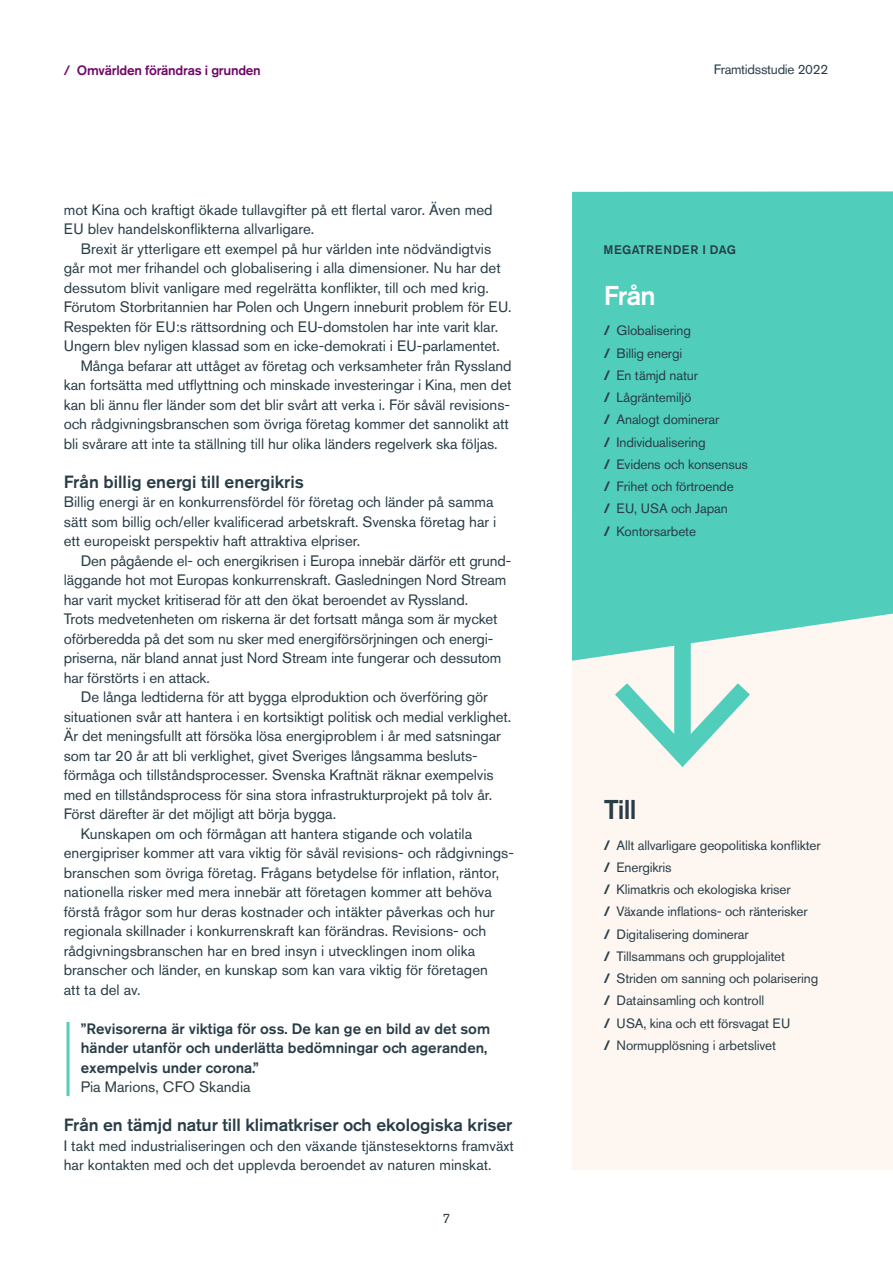
<style>
.page{position:relative;width:893px;height:1263px;background:#fff}
.page>*{position:absolute;margin:0;border:0;box-sizing:border-box;transform-origin:0 0}
.t1{font:500 27px "Akzidenz Grotesk BE";color:#fff}
.t2{font:500 27px "Akzidenz Grotesk BE";color:#293d47}
.t3{font:500 17.55px "Akzidenz Grotesk BE";letter-spacing:-.005em;color:#293d47}
.t4{font:15px/19.5px "Akzidenz Grotesk BE";letter-spacing:-.005em;color:#293d47}
.t5{font:500 15px/19.5px "Akzidenz Grotesk BE";color:#293d47}
.t6{font:15px "Akzidenz Grotesk BE";color:#2e3b40}
.t7{font:13.5px/22.2px "Akzidenz Grotesk BE";letter-spacing:-.01em;color:#293d47}
.t8{font:500 13.5px "Akzidenz Grotesk BE";letter-spacing:-.02em;color:#710666}
.t9{font:500 12.3px "Akzidenz Grotesk BE";letter-spacing:.025em;color:#293d47}
.s1{font-weight:700}
</style>
<div class="page">
<hr style="left:67px;top:1022px;width:3px;height:74px;background:#50cdbb">
<div style="left:572px;top:191px;width:321px;height:979px;background:#fdf6f1"></div>
<div style="left:572px;top:191px;width:321px;height:470px;background:#50cdbb"></div>
<div style="left:674px;top:620px;width:17px;height:129px;background:#50cdbb"></div>
<svg style="left:615px;top:683px;width:135px;height:84px"></svg>
<p class="t8" style="left:64px;top:61px;width:198px">/ Omvärlden förändras i grunden</p>
<p class="t4" style="left:64px;top:200px;width:430px">mot Kina och kraftigt ökade tullavgifter på ett flertal varor. Även med<br>EU blev handelskonflikterna allvarligare.</p>
<p class="t4" style="left:81px;top:239px;width:412px">Brexit är ytterligare ett exempel på hur världen inte nödvändigtvis</p>
<p class="t4" style="left:64px;top:258px;width:439px">går mot mer frihandel och globalisering i alla dimensioner. Nu har det</p>
<p class="t4" style="left:64px;top:278px;width:427px">dessutom blivit vanligare med regelrätta konflikter, till och med krig.</p>
<p class="t4" style="left:64px;top:297px;width:449px">Förutom Storbritannien har Polen och Ungern inneburit problem för EU.</p>
<p class="t4" style="left:64px;top:317px;width:436px">Respekten för EU:s rättsordning och EU-domstolen har inte varit klar.</p>
<p class="t4" style="left:64px;top:336px;width:438px">Ungern blev nyligen klassad som en icke-demokrati i EU-parlamentet.</p>
<p class="t4" style="left:81px;top:356px;width:432px">Många befarar att uttåget av företag och verksamheter från Ryssland</p>
<p class="t4" style="left:64px;top:375px;width:449px">kan fortsätta med utflyttning och minskade investeringar i Kina, men det</p>
<p class="t4" style="left:64px;top:395px;width:446px">kan bli ännu fler länder som det blir svårt att verka i. För såväl revisions-</p>
<p class="t4" style="left:64px;top:414px;width:447px">och rådgivningsbranschen som övriga företag kommer det sannolikt att</p>
<p class="t4" style="left:64px;top:434px;width:435px">bli svårare att inte ta ställning till hur olika länders regelverk ska följas.</p>
<p class="t3" style="left:64px;top:471px;width:242px">Från billig energi till energikris</p>
<p class="t4" style="left:64px;top:492px;width:434px">Billig energi är en konkurrensfördel för företag och länder på samma sätt som billig och/eller kvalificerad arbetskraft. Svenska företag har i ett europeiskt perspektiv haft attraktiva elpriser.</p>
<p class="t4" style="left:81px;top:551px;width:432px">Den pågående el- och energikrisen i Europa innebär därför ett grund-</p>
<p class="t4" style="left:64px;top:570px;width:444px">läggande hot mot Europas konkurrenskraft. Gasledningen Nord Stream</p>
<p class="t4" style="left:64px;top:590px;width:406px">har varit mycket kritiserad för att den ökat beroendet av Ryssland.</p>
<p class="t4" style="left:64px;top:609px;width:435px">Trots medvetenheten om riskerna är det fortsatt många som är mycket</p>
<p class="t4" style="left:64px;top:629px;width:431px">oförberedda på det som nu sker med energiförsörjningen och energi-</p>
<p class="t4" style="left:64px;top:648px;width:439px">priserna, när bland annat just Nord Stream inte fungerar och dessutom</p>
<p class="t4" style="left:64px;top:668px;width:148px">har förstörts i en attack.</p>
<p class="t4" style="left:81px;top:687px;width:409px">De långa ledtiderna för att bygga elproduktion och överföring gör</p>
<p class="t4" style="left:64px;top:707px;width:449px">situationen svår att hantera i en kortsiktigt politisk och medial verklighet.</p>
<p class="t4" style="left:64px;top:726px;width:439px">Är det meningsfullt att försöka lösa energiproblem i år med satsningar</p>
<p class="t4" style="left:64px;top:746px;width:416px">som tar 20 år att bli verklighet, givet Sveriges långsamma besluts-</p>
<p class="t4" style="left:64px;top:765px;width:431px">förmåga och tillståndsprocesser. Svenska Kraftnät räknar exempelvis</p>
<p class="t4" style="left:64px;top:785px;width:430px">med en tillståndsprocess för sina stora infrastrukturprojekt på tolv år.</p>
<p class="t4" style="left:64px;top:804px;width:274px">Först därefter är det möjligt att börja bygga.</p>
<p class="t4" style="left:81px;top:824px;width:393px">Kunskapen om och förmågan att hantera stigande och volatila</p>
<p class="t4" style="left:64px;top:843px;width:452px">energipriser kommer att vara viktig för såväl revisions- och rådgivnings-</p>
<p class="t4" style="left:64px;top:863px;width:437px">branschen som övriga företag. Frågans betydelse för inflation, räntor,</p>
<p class="t4" style="left:64px;top:882px;width:430px">nationella risker med mera innebär att företagen kommer att behöva</p>
<p class="t4" style="left:64px;top:902px;width:433px">förstå frågor som hur deras kostnader och intäkter påverkas och hur</p>
<p class="t4" style="left:64px;top:921px;width:424px">regionala skillnader i konkurrenskraft kan förändras. Revisions- och</p>
<p class="t4" style="left:64px;top:941px;width:413px">rådgivningsbranschen har en bred insyn i utvecklingen inom olika</p>
<p class="t4" style="left:64px;top:960px;width:426px">branscher och länder, en kunskap som kan vara viktig för företagen</p>
<p class="t4" style="left:64px;top:980px;width:78px">att ta del av.</p>
<p class="t5" style="left:81px;top:1019px;width:411px">”Revisorerna är viktiga för oss. De kan ge en bild av det som händer utanför och underlätta bedömningar och ageranden, exempelvis under corona.”</p>
<p class="t6" style="left:81px;top:1078px;width:171px">Pia Marions, CFO Skandia</p>
<p class="t3" style="left:64px;top:1114px;width:450px">Från en tämjd natur till klimatkriser och ekologiska kriser</p>
<p class="t4" style="left:64px;top:1136px;width:452px">I takt med industrialiseringen och den växande tjänstesektorns framväxt har kontakten med och det upplevda beroendet av naturen minskat.</p>
<p class="t7" style="left:443px;top:1207px;width:9px">7</p>
<p class="t7" style="left:714px;top:58px;width:116px">Framtidsstudie 2022</p>
<p class="t9" style="left:603px;top:242px;width:134px">MEGATRENDER I DAG</p>
<h1 class="t1" style="left:604px;top:279px;width:53px">Från</h1>
<p class="t7" style="left:604px;top:319px;width:146px"><span class="s1">/</span> Globalisering<br><span class="s1">/</span> Billig energi<br><span class="s1">/</span> En tämjd natur<br><span class="s1">/</span> Lågräntemiljö<br><span class="s1">/</span> Analogt dominerar<br><span class="s1">/</span> Individualisering<br><span class="s1">/</span> Evidens och konsensus <span class="s1">/</span> Frihet och förtroende<br><span class="s1">/</span> EU, USA och Japan<br><span class="s1">/</span> Kontorsarbete</p>
<h1 class="t2" style="left:604px;top:793px;width:34px">Till</h1>
<p class="t7" style="left:604px;top:834px;width:218px"><span class="s1">/</span> Allt allvarligare geopolitiska konflikter <span class="s1">/</span> Energikris<br><span class="s1">/</span> Klimatkris och ekologiska kriser<br><span class="s1">/</span> Växande inflations- och ränterisker<br><span class="s1">/</span> Digitalisering dominerar<br><span class="s1">/</span> Tillsammans och grupplojalitet<br><span class="s1">/</span> Striden om sanning och polarisering <span class="s1">/</span> Datainsamling och kontroll<br><span class="s1">/</span> USA, kina och ett försvagat EU<br><span class="s1">/</span> Normupplösning i arbetslivet</p>
</div>
